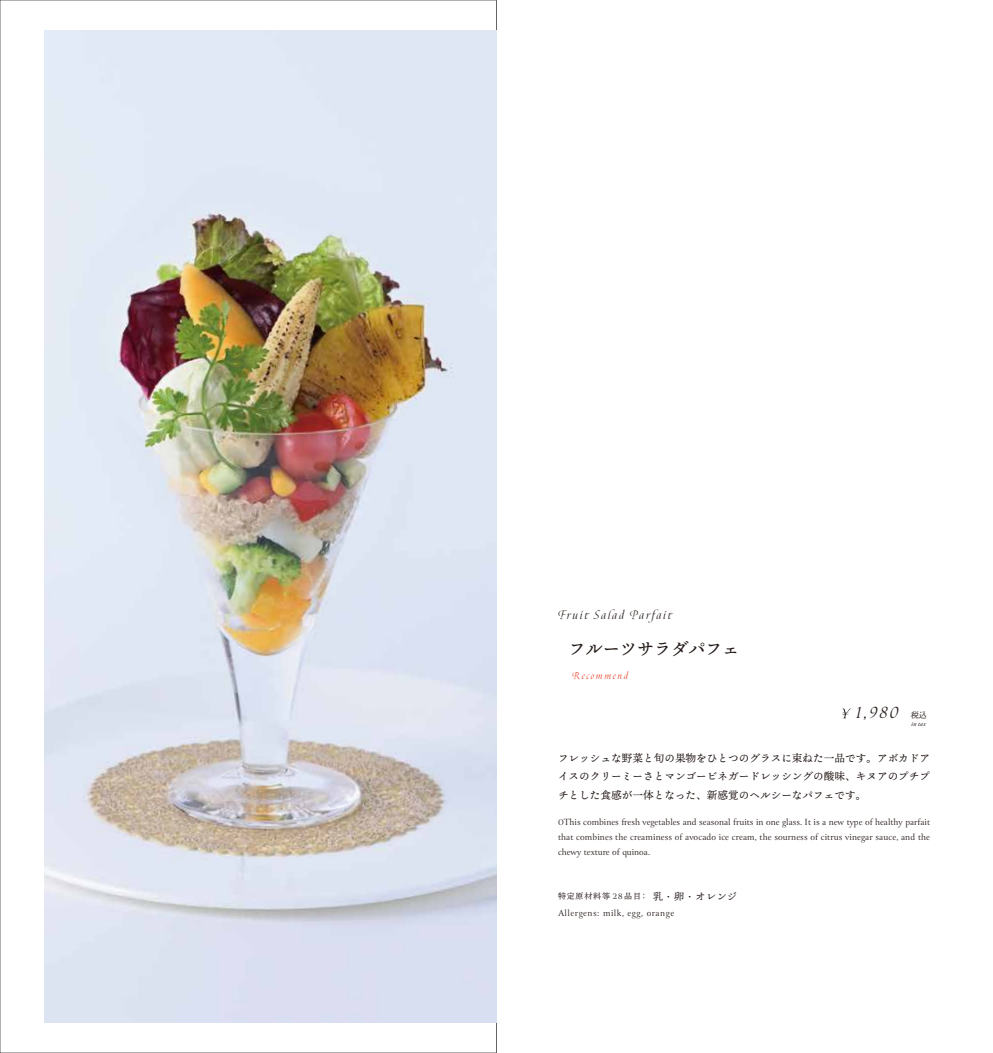
<style>
.page{position:relative;width:993px;height:1053px;background:#fff}
.page>*{position:absolute;margin:0;border:0;box-sizing:border-box;transform-origin:0 0}
.t1{font:italic 20px "Canto";color:#221815}
.t2{font:17.5px "Ten Mincho Text";letter-spacing:-.025em;color:#221815}
.t3{font:italic 13.75px "Canto Brush";letter-spacing:.125em;color:#221815}
.t4{font:italic 11.25px "Canto Brush";letter-spacing:.15em;color:#e83820}
.t5{font:10.62px/18.8px "Ten Mincho Text";color:#221815;text-align:justify}
.t6{font:10px/15px "Canto";letter-spacing:.01em;color:#221815;text-align:justify}
.t7{font:10px "Canto";letter-spacing:.05em;color:#221815}
.t8{font:8px "Ten Mincho Text";letter-spacing:.1em;color:#221815}
.t9{font:italic 600 6.88px "Canto";color:#221815}
.s1{font-family:"Canto";font-size:9.62px}
.s2{font-size:10px}
</style>
<div class="page">
<img style="left:44px;top:30px;width:452px;height:992px">
<svg style="left:842px;top:708px;width:9px;height:10px"></svg>
<h3 class="t3" style="left:558px;top:606px;width:115px">Fruit Salad Parfait</h3>
<h2 class="t2" style="left:568px;top:638px;width:173px">フルーツサラダパフェ</h2>
<p class="t4" style="left:572px;top:669px;width:57px">Recommend</p>
<h1 class="t1" style="left:856px;top:700px;width:44px">1,980</h1>
<p class="t8" style="left:910px;top:710px;width:21px">税込</p>
<p class="t9" style="left:911px;top:719px;width:16px">in tax</p>
<p class="t5" style="left:558px;top:748px;width:373px">フレッシュな野菜と旬の果物をひとつのグラスに束ねた一品です。アボカドアイスのクリーミーさとマンゴービネガードレッシングの酸味、キヌアのプチプチとした食感が一体となった、新感覚のヘルシーなパフェです。</p>
<p class="t6" style="left:558px;top:815px;width:373px">0This combines fresh vegetables and seasonal fruits in one glass. It is a new type of healthy parfait that combines the creaminess of avocado ice cream, the sourness of citrus vinegar sauce, and the chewy texture of quinoa.</p>
<p class="t8" style="left:558px;top:891px;width:181px">特定原材料等 <span class="s1">28</span> 品目： <span class="s2">乳・卵・オレンジ</span></p>
<p class="t7" style="left:558px;top:907px;width:118px">Allergens: milk, egg, orange</p>
</div>
